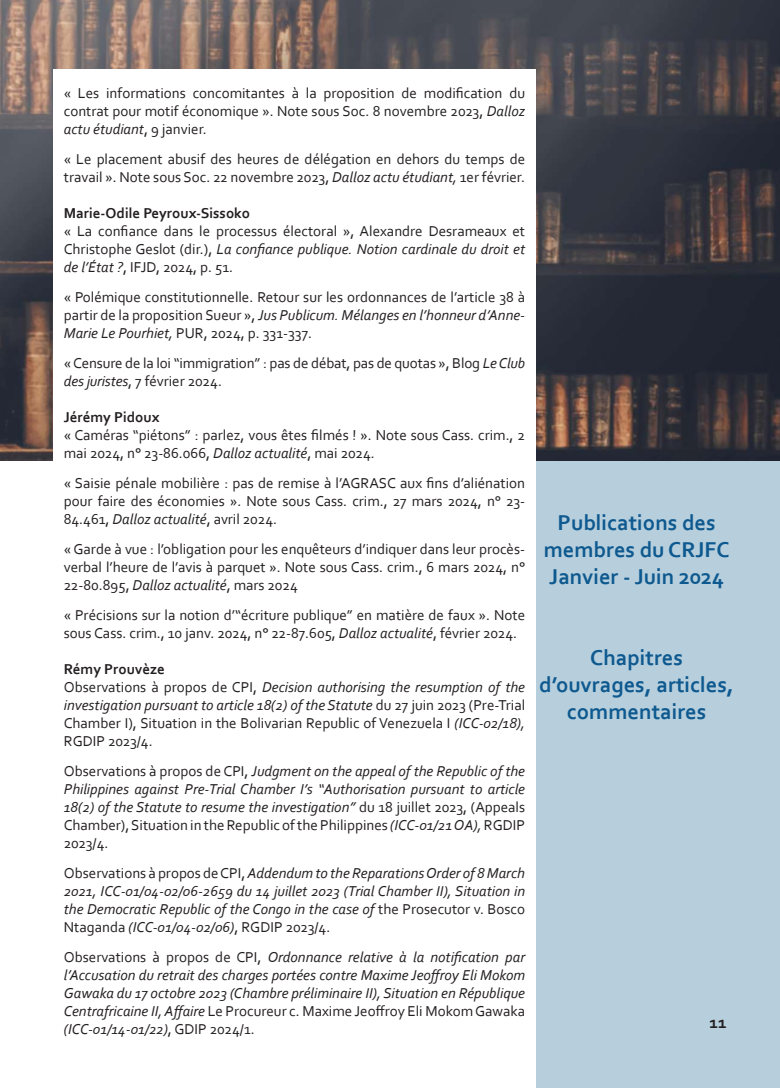
<style>
.page{position:relative;width:780px;height:1088px;background:#fff}
.page>*{position:absolute;margin:0;border:0;box-sizing:border-box;transform-origin:0 0}
.t1{font:700 22.5px/27px "Corbel";color:#0e598f;text-align:center}
.t2{font:700 17.5px "Corbel";color:#231f20}
.t3{font:15px/18px "Corbel";color:#231f20;text-align:justify}
.t4{font:italic 15px/18px "Corbel";color:#231f20;text-align:justify}
.t5{font:700 15px "Corbel";color:#231f20}
.s1{font-style:italic}
.s2{font-weight:700}
.s3{font-style:normal}
</style>
<div class="page">
<div style="left:531px;top:0;width:249px;height:1088px;background:#b7cfdd"></div>
<img style="left:0;top:0;width:780px;height:460px">
<div style="left:53px;top:69px;width:482px;height:1019px;background:#fff"></div>
<p class="t3" style="left:64px;top:84px;width:463px">« Les informations concomitantes à la proposition de modification du contrat pour motif économique ». Note sous Soc. 8 novembre 2023, <span class="s1">Dalloz actu étudiant</span>, 9 janvier.</p>
<p class="t3" style="left:64px;top:150px;width:463px">« Le placement abusif des heures de délégation en dehors du temps de travail ». Note sous Soc. 22 novembre 2023, <span class="s1">Dalloz actu étudiant,</span> 1er février.</p>
<p class="t5" style="left:64px;top:204px;width:188px">Marie-Odile Peyroux-Sissoko</p>
<p class="t3" style="left:64px;top:222px;width:463px">« La confiance dans le processus électoral », Alexandre Desrameaux et Christophe Geslot (dir.), <span class="s1">La confiance publique. Notion cardinale du droit et de l’État ?</span>, IFJD, 2024, p. 51.</p>
<p class="t3" style="left:64px;top:288px;width:463px">« Polémique constitutionnelle. Retour sur les ordonnances de l’article 38 à partir de la proposition Sueur », <span class="s1">Jus Publicum. Mélanges en l’honneur d’Anne-Marie Le Pourhiet,</span> PUR, 2024, p. 331-337.</p>
<p class="t3" style="left:64px;top:354px;width:463px">« Censure de la loi “immigration” : pas de débat, pas de quotas », Blog <span class="s1">Le Club des juristes</span>, 7 février 2024.</p>
<p class="t5" style="left:64px;top:408px;width:97px">Jérémy Pidoux</p>
<p class="t3" style="left:64px;top:426px;width:463px">« Caméras “piétons” : parlez, vous êtes filmés ! ». Note sous Cass. crim., 2 mai 2024, n° 23-86.066, <span class="s1">Dalloz actualité</span>, mai 2024.</p>
<p class="t3" style="left:64px;top:474px;width:463px">« Saisie pénale mobilière : pas de remise à l’AGRASC aux fins d’aliénation pour faire des économies ». Note sous Cass. crim., 27 mars 2024, n° 23- 84.461, <span class="s1">Dalloz actualité</span>, avril 2024.</p>
<p class="t3" style="left:64px;top:540px;width:463px">« Garde à vue : l’obligation pour les enquêteurs d’indiquer dans leur procès&shy;verbal l’heure de l’avis à parquet ». Note sous Cass. crim., 6 mars 2024, n° 22-80.895, <span class="s1">Dalloz actualité</span>, mars 2024</p>
<p class="t3" style="left:64px;top:606px;width:463px">« Précisions sur la notion d’“écriture publique” en matière de faux ». Note sous Cass. crim., 10 janv. 2024, n° 22-87.605, <span class="s1">Dalloz actualité</span>, février 2024.</p>
<p class="t3" style="left:64px;top:660px;width:463px;text-align:left"><span class="s2">Rémy Prouvèze<br></span>Observations à propos de CPI, <span class="s1">Decision authorising the resumption of the investigation pursuant to article 18(2) of the Statute</span> du 27 juin 2023 (Pre-Trial Chamber I), Situation in the Bolivarian Republic of Venezuela I <span class="s1">(ICC-02/18), </span>RGDIP 2023/4.</p>
<p class="t4" style="left:64px;top:762px;width:463px"><span class="s3">Observations à propos de CPI,</span> Judgment on the appeal of the Republic of the Philippines against Pre-Trial Chamber I’s “Authorisation pursuant to article 18(2) of the Statute to resume the investigation” <span class="s3">du 18 juillet 2023, (Appeals Chamber), Situation in the Republic of the Philippines</span> (ICC-01/21 OA), <span class="s3">RGDIP 2023/4.</span></p>
<p class="t4" style="left:64px;top:864px;width:463px"><span class="s3">Observations à propos de CPI,</span> Addendum to the Reparations Order of 8 March 2021, ICC-01/04-02/06-2659 du 14 juillet 2023 (Trial Chamber II), Situation in the Democratic Republic of the Congo in the case of <span class="s3">the Prosecutor v. Bosco Ntaganda</span> (ICC-01/04-02/06)<span class="s3">, RGDIP 2023/4.</span></p>
<p class="t4" style="left:64px;top:948px;width:463px"><span class="s3">Observations à propos de CPI,</span> Ordonnance relative à la notification par l’Accusation du retrait des charges portées contre Maxime Jeoffroy Eli Mokom Gawaka du 17 octobre 2023 (Chambre préliminaire II), Situation en République Centrafricaine II, Affaire <span class="s3">Le Procureur c. Maxime Jeoffroy Eli Mokom Gawaka </span>(ICC-01/14-01/22)<span class="s3">, GDIP 2024/1.</span></p>
<h1 class="t1" style="left:543px;top:508px;width:187px">Publications des membres du CRJFC<br>Janvier - Juin 2024</h1>
<h1 class="t1" style="left:539px;top:643px;width:196px">Chapitres d’ouvrages, articles, commentaires</h1>
<p class="t2" style="left:709px;top:1011px;width:19px">11</p>
</div>
